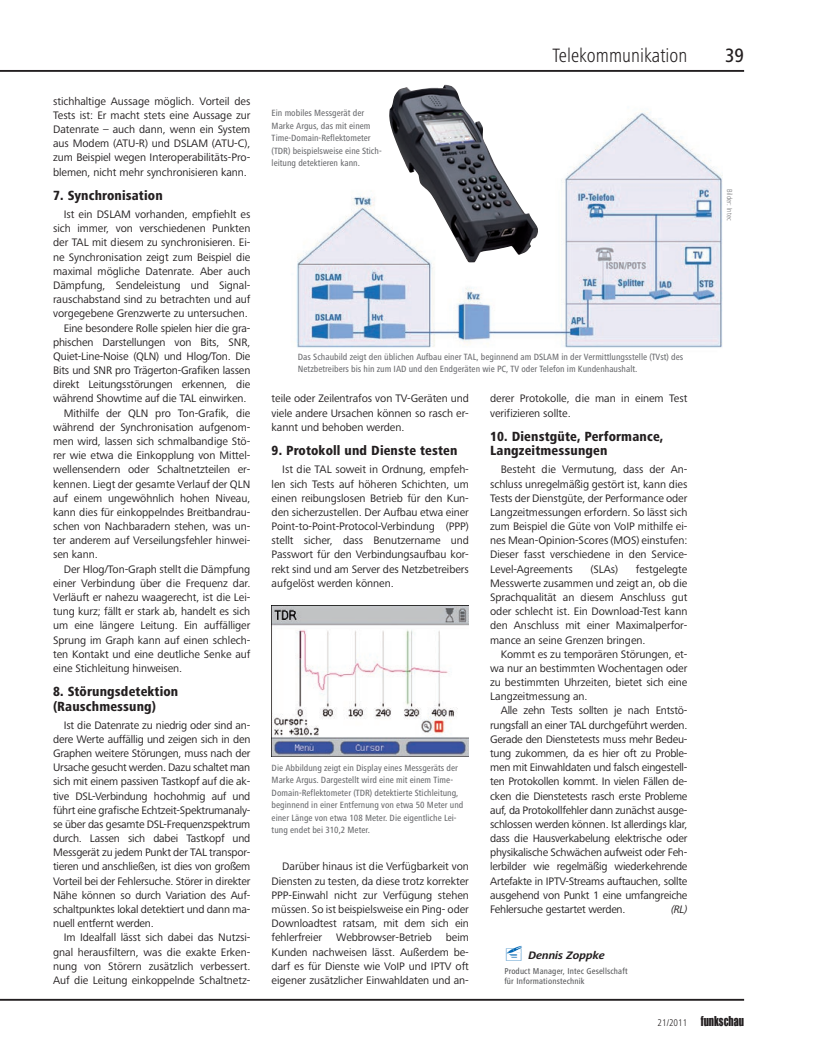
<style>
.page{position:relative;width:815px;height:1053px;background:#fff}
.page>*{position:absolute;margin:0;border:0;box-sizing:border-box;transform-origin:0 0}
.t1{font:300 condensed 20px "Frutiger Next Pro";color:#231f20}
.t2{font:500 condensed 20px "Frutiger Next Pro";color:#231f20}
._09_zwischen_head{font:800 condensed 13.75px/14.1px "Frutiger Next Pro";letter-spacing:.01em;color:#231f20}
.t3{font:12.5px "Impact";color:#231f20;scale:.8 1}
._05_text{font:11.25px/14.1px "Frutiger Next Pro";letter-spacing:-.005em;color:#231f20;text-align:justify}
._02_autor{font:italic 700 11.25px "Frutiger Next Pro";letter-spacing:-.005em;color:#231f20}
._05_text-2{font:italic 11.25px "Frutiger Next Pro";color:#231f20}
._13_bildunterschrift{font:500 condensed 9.38px/12.5px "Frutiger Next Pro";color:#6c6d70}
._02_autor-2{font:500 condensed 8.75px "Frutiger Next Pro";letter-spacing:.015em;color:#57585a}
._12_bildnachweis{font:300 condensed 7.5px "Frutiger Next Pro";color:#6c6d70}
.s1{font-family:"Frutiger Next Pro";font-weight:300;font-stretch:condensed;font-size:10px}
</style>
<div class="page">
<img style="left:296px;top:112px;width:427px;height:236px">
<img style="left:388px;top:85px;width:151px;height:177px">
<img style="left:272px;top:605px;width:197px;height:152px">
<hr style="left:0;top:998px;width:744px;height:2px;background:#231f20">
<hr style="left:0;top:70px;width:744px;height:2px;background:#231f20">
<p class="_05_text" style="left:53px;top:94px;width:199px">stichhaltige Aussage möglich. Vorteil des Tests ist: Er macht stets eine Aussage zur Datenrate – auch dann, wenn ein System aus Modem (ATU-R) und DSLAM (ATU-C), zum Beispiel wegen Interoperabilitäts-Pro&shy;blemen, nicht mehr synchronisieren kann.</p>
<p class="_09_zwischen_head" style="left:53px;top:188px;width:111px">7. Synchronisation</p>
<p class="_05_text" style="left:53px;top:207px;width:199px;text-indent:11px">Ist ein DSLAM vorhanden, empfiehlt es sich immer, von verschiedenen Punkten der TAL mit diesem zu synchronisieren. Ei&shy;ne Synchronisation zeigt zum Beispiel die maximal mögliche Datenrate. Aber auch Dämpfung, Sendeleistung und Signal&shy;rauschabstand sind zu betrachten und auf vorgegebene Grenzwerte zu untersuchen.</p>
<p class="_05_text" style="left:53px;top:321px;width:199px;text-indent:11px">Eine besondere Rolle spielen hier die gra&shy;phischen Darstellungen von Bits, SNR, Quiet-Line-Noise (QLN) und Hlog/Ton. Die Bits und SNR pro Trägerton-Grafiken lassen direkt Leitungsstörungen erkennen, die während Showtime auf die TAL einwirken.</p>
<p class="_05_text" style="left:53px;top:406px;width:199px;text-indent:11px">Mithilfe der QLN pro Ton-Grafik, die während der Synchronisation aufgenom&shy;men wird, lassen sich schmalbandige Stö&shy;rer wie etwa die Einkopplung von Mittel&shy;wellensendern oder Schaltnetzteilen er&shy;kennen. Liegt der gesamte Verlauf der QLN auf einem ungewöhnlich hohen Niveau, kann dies für einkoppelndes Breitbandrau&shy;schen von Nachbaradern stehen, was un&shy;ter anderem auf Verseilungsfehler hinwei&shy;sen kann.</p>
<p class="_05_text" style="left:53px;top:561px;width:199px;text-indent:11px">Der Hlog/Ton-Graph stellt die Dämpfung einer Verbindung über die Frequenz dar.<br>Verläuft er nahezu waagerecht, ist die Lei&shy;tung kurz; fällt er stark ab, handelt es sich um eine längere Leitung. Ein auffälliger Sprung im Graph kann auf einen schlech&shy;ten Kontakt und eine deutliche Senke auf eine Stichleitung hinweisen.</p>
<p class="_09_zwischen_head" style="left:53px;top:684px;width:127px">8. Störungsdetektion (Rauschmessung)</p>
<p class="_05_text" style="left:53px;top:717px;width:199px;text-indent:11px">Ist die Datenrate zu niedrig oder sind an&shy;dere Werte auffällig und zeigen sich in den Graphen weitere Störungen, muss nach der Ursache gesucht werden. Dazu schaltet man sich mit einem passiven Tastkopf auf die ak&shy;tive DSL-Verbindung hochohmig auf und führt eine grafische Echtzeit-Spektrumanaly&shy;se über das gesamte DSL-Frequenzspektrum durch. Lassen sich dabei Tastkopf und Messgerät zu jedem Punkt der TAL transpor&shy;tieren und anschließen, ist dies von großem Vorteil bei der Fehlersuche. Störer in direkter Nähe können so durch Variation des Auf&shy;schaltpunktes lokal detektiert und dann ma&shy;nuell entfernt werden.</p>
<p class="_05_text" style="left:53px;top:930px;width:199px;text-indent:11px">Im Idealfall lässt sich dabei das Nutzsi&shy;gnal herausfiltern, was die exakte Erken&shy;nung von Störern zusätzlich verbessert.<br>Auf die Leitung einkoppelnde Schaltnetz-</p>
<p class="_13_bildunterschrift" style="left:272px;top:107px;width:112px">Ein mobiles Messgerät der<br>Marke Argus, das mit einem<br>Time-Domain-Reflektometer (TDR) beispielsweise eine Stich&shy;leitung detektieren kann.</p>
<p class="t1" style="left:553px;top:44px;width:136px">Telekommunikation</p>
<p class="t2" style="left:725px;top:44px;width:20px">39</p>
<p class="_12_bildnachweis" style="left:734px;top:189px;width:33px;rotate:90deg">Bilder: Intec</p>
<p class="_13_bildunterschrift" style="left:298px;top:350px;width:387px">Das Schaubild zeigt den üblichen Aufbau einer TAL, beginnend am DSLAM in der Vermittlungsstelle (TVst) des<br>Netzbetreibers bis hin zum IAD und den Endgeräten wie PC, TV oder Telefon im Kundenhaushalt.</p>
<p class="_05_text" style="left:272px;top:391px;width:199px">teile oder Zeilentrafos von TV-Geräten und viele andere Ursachen können so rasch er&shy;kannt und behoben werden.</p>
<p class="_09_zwischen_head" style="left:272px;top:443px;width:187px">9. Protokoll und Dienste testen</p>
<p class="_05_text" style="left:272px;top:462px;width:199px;text-indent:11px">Ist die TAL soweit in Ordnung, empfeh&shy;len sich Tests auf höheren Schichten, um einen reibungslosen Betrieb für den Kun&shy;den sicherzustellen. Der Aufbau etwa einer Point-to-Point-Protocol-Verbindung (PPP) stellt sicher, dass Benutzername und Passwort für den Verbindungsaufbau kor&shy;rekt sind und am Server des Netzbetreibers aufgelöst werden können.</p>
<p class="_13_bildunterschrift" style="left:272px;top:761px;width:193px">Die Abbildung zeigt ein Display eines Messgeräts der Marke Argus. Dargestellt wird eine mit einem Time-Domain-Reflektometer (TDR) detektierte Stichleitung, beginnend in einer Entfernung von etwa 50 Meter und einer Länge von etwa 108 Meter. Die eigentliche Lei&shy;tung endet bei 310,2 Meter.</p>
<p class="_05_text" style="left:272px;top:859px;width:199px;text-indent:11px">Darüber hinaus ist die Verfügbarkeit von Diensten zu testen, da diese trotz korrekter PPP-Einwahl nicht zur Verfügung stehen müssen. So ist beispielsweise ein Ping- oder Downloadtest ratsam, mit dem sich ein fehlerfreier Webbrowser-Betrieb beim Kunden nachweisen lässt. Außerdem be&shy;darf es für Dienste wie VoIP und IPTV oft eigener zusätzlicher Einwahldaten und an-</p>
<p class="_05_text" style="left:490px;top:391px;width:199px">derer Protokolle, die man in einem Test verifizieren sollte.</p>
<p class="_09_zwischen_head" style="left:490px;top:429px;width:175px">10. Dienstgüte, Performance,<br>Langzeitmessungen</p>
<p class="_05_text" style="left:490px;top:462px;width:199px;text-indent:11px">Besteht die Vermutung, dass der An&shy;schluss unregelmäßig gestört ist, kann dies Tests der Dienstgüte, der Performance oder Langzeitmessungen erfordern. So lässt sich zum Beispiel die Güte von VoIP mithilfe ei&shy;nes Mean-Opinion-Scores (MOS) einstufen:<br>Dieser fasst verschiedene in den Service-Level-Agreements</p>
<p class="_05_text" style="left:490px;top:561px;width:199px;text-indent:146px">festgelegte Messwerte zusammen und zeigt an, ob die Sprachqualität an diesem Anschluss gut oder schlecht ist. Ein Download-Test kann den Anschluss mit einer Maximalperfor&shy;mance an seine Grenzen bringen.</p>
<p class="_05_text" style="left:490px;top:647px;width:199px;text-indent:11px">Kommt es zu temporären Störungen, et&shy;wa nur an bestimmten Wochentagen oder zu bestimmten Uhrzeiten, bietet sich eine Langzeitmessung an.</p>
<p class="_05_text" style="left:490px;top:703px;width:199px;text-indent:11px">Alle zehn Tests sollten je nach Entstö&shy;rungsfall an einer TAL durchgeführt werden.<br>Gerade den Dienstetests muss mehr Bedeu&shy;tung zukommen, da es hier oft zu Proble&shy;men mit Einwahldaten und falsch eingestell&shy;ten Protokollen kommt. In vielen Fällen de&shy;cken die Dienstetests rasch erste Probleme auf, da Protokollfehler dann zunächst ausge&shy;schlossen werden können. Ist allerdings klar, dass die Hausverkabelung elektrische oder physikalische Schwächen aufweist oder Feh&shy;lerbilder wie regelmäßig wiederkehrende Artefakte in IPTV-Streams auftauchen, sollte ausgehend von Punkt 1 eine umfangreiche Fehlersuche gestartet werden.</p>
<p class="_05_text" style="left:591px;top:561px;width:29px">(SLAs)</p>
<p class="_05_text-2" style="left:671px;top:902px;width:18px">(RL)</p>
<p class="_02_autor" style="left:528px;top:948px;width:78px">Dennis Zoppke</p>
<p class="_02_autor-2" style="left:504px;top:966px;width:125px">Product Manager, Intec Gesellschaft</p>
<p class="_02_autor-2" style="left:504px;top:976px;width:82px">für Informationstechnik</p>
<p class="t3" style="left:657px;top:1011px;width:110px"><span class="s1">21/2011</span> funkschau</p>
</div>
